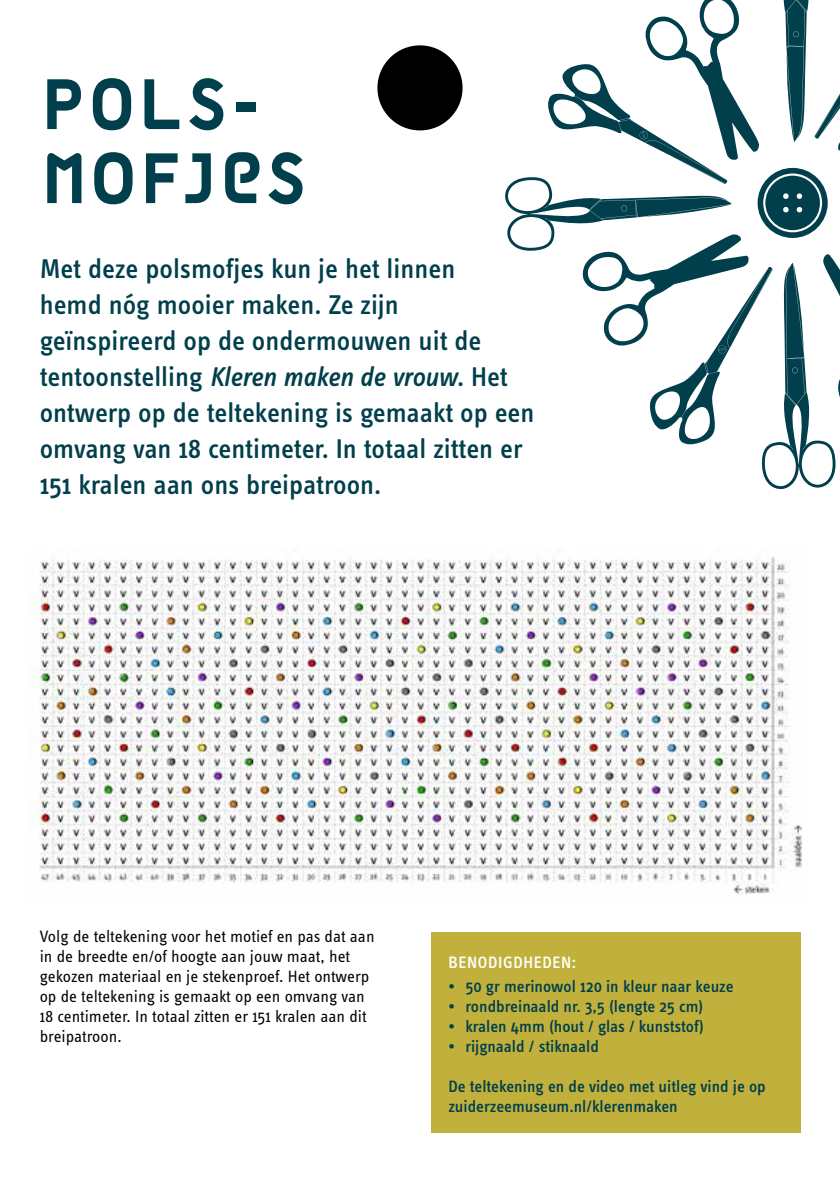
<style>
.page{position:relative;width:840px;height:1191px;background:#fff}
.page>*{position:absolute;margin:0;border:0;box-sizing:border-box;transform-origin:0 0}
.t1{font:72px/74px "Zee zwaar";letter-spacing:-.015em;color:#003f4b}
.t2{font:500 28px/36px "Info OT Text";color:#003f4b}
.t3{font:17px/20px "Info OT Text";color:#000}
.t4{font:500 17px/20px "Info OT Text";color:#003f4b}
.t5{font:500 17px "Info OT Text";letter-spacing:.035em;color:#fff}
.s1{font-style:italic}
</style>
<div class="page">
<svg style="left:505px;top:0;width:334px;height:490px"></svg>
<div style="left:431px;top:932px;width:368px;height:200px;background:#c2b03c"></div>
<img style="left:28px;top:557px;width:774px;height:338px">
<div style="left:377px;top:45px;width:85px;height:85px;background:#000;border-radius:50%"></div>
<h1 class="t1" style="left:40px;top:64px;width:271px">POLS-<br>MOFJES</h1>
<p class="t2" style="left:40px;top:250px;width:496px">Met deze polsmofjes kun je het linnen<br>hemd nóg mooier maken. Ze zijn geïnspireerd op de ondermouwen uit de tentoonstelling <span class="s1">Kleren maken de vrouw</span>. Het ontwerp op de teltekening is gemaakt op een omvang van 18 centimeter. In totaal zitten er 151 kralen aan ons breipatroon.</p>
<p class="t3" style="left:40px;top:926px;width:336px">Volg de teltekening voor het motief en pas dat aan in de breedte en/of hoogte aan jouw maat, het gekozen materiaal en je stekenproef. Het ontwerp op de teltekening is gemaakt op een omvang van 18 centimeter. In totaal zitten er 151 kralen aan dit breipatroon.</p>
<p class="t5" style="left:448px;top:952px;width:129px">BENODIGDHEDEN:</p>
<p class="t4" style="left:448px;top:976px;width:286px">• 50 gr merinowol 120 in kleur naar keuze</p>
<p class="t4" style="left:448px;top:996px;width:256px">• rondbreinaald nr. 3,5 (lengte 25 cm)</p>
<p class="t4" style="left:448px;top:1016px;width:257px">• kralen 4mm (hout / glas / kunststof)</p>
<p class="t4" style="left:448px;top:1036px;width:152px">• rijgnaald / stiknaald</p>
<p class="t4" style="left:448px;top:1076px;width:319px">De teltekening en de video met uitleg vind je op zuiderzeemuseum.nl/klerenmaken</p>
</div>
